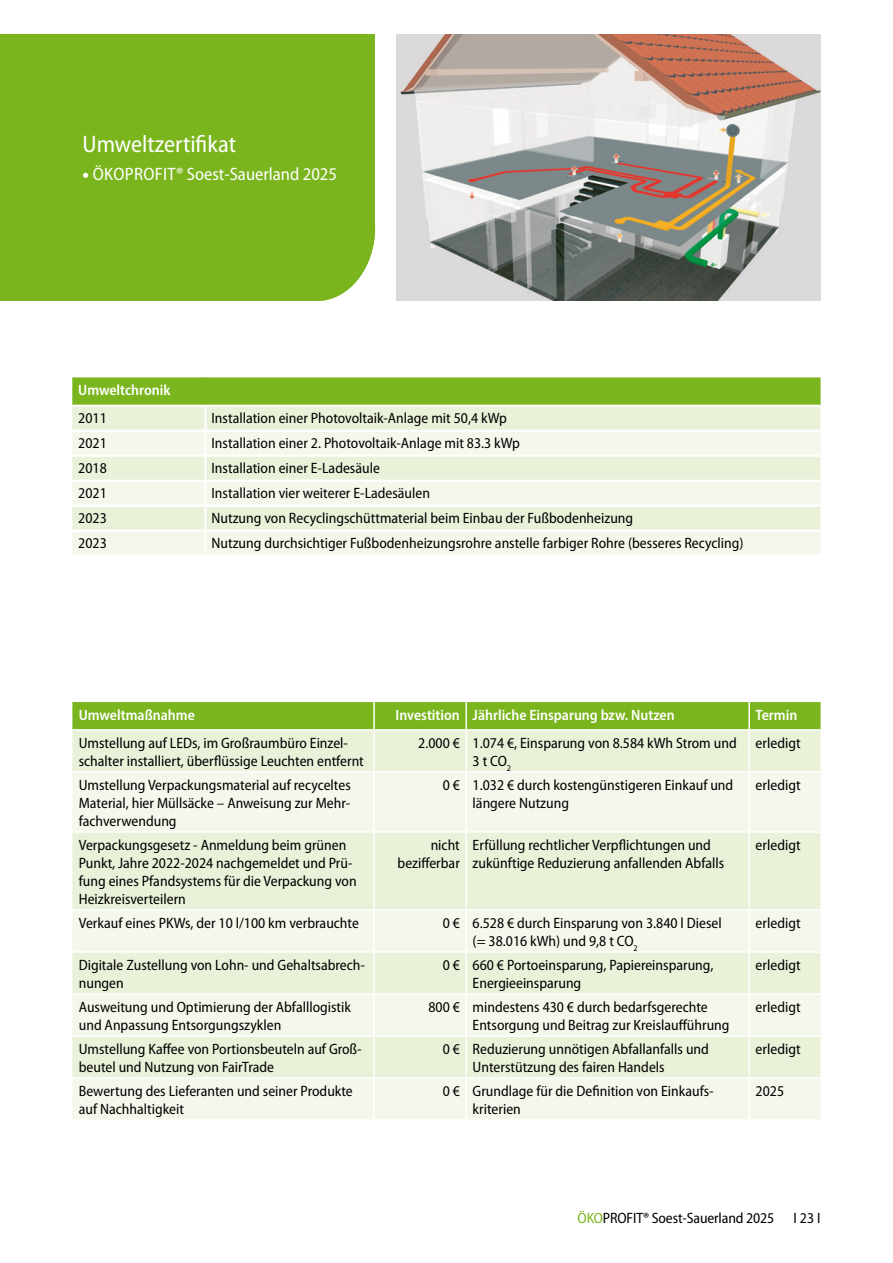
<style>
.page{position:relative;width:893px;height:1263px;background:#fff}
.page>*{position:absolute;margin:0;border:0;box-sizing:border-box;transform-origin:0 0}
.t1{font:semi-condensed 24px "Myriad Pro";color:#fff}
.t2{font:semi-condensed 18px "Myriad Pro";color:#fff}
.t3{font:semi-condensed 15px/18px "Myriad Pro";color:#000}
.t4{font:600 semi-condensed 15px "Myriad Pro";color:#fff}
.s1{font-weight:900;font-stretch:normal}
.s2{color:#7ab51d}
</style>
<div class="page">
<div style="left:258px;top:154px;width:117px;height:147px;background:#7ab51d;border-radius:50%"></div>
<div style="left:0;top:0;width:317px;height:301px;background:#7ab51d"></div>
<div style="left:57px;top:0;width:318px;height:232px;background:#7ab51d"></div>
<img style="left:397px;top:34px;width:424px;height:267px">
<div style="left:72px;top:702px;width:749px;height:27px;background:#7ab51d"></div>
<div style="left:72px;top:731px;width:749px;height:40px;background:#e9f1d9"></div>
<svg style="left:72px;top:773px;width:749px;height:346px;background:#eef4e3"></svg>
<hr style="left:373px;top:702px;width:2px;height:27px;background:#fff">
<hr style="left:465px;top:702px;width:2px;height:27px;background:#fff">
<hr style="left:748px;top:702px;width:2px;height:27px;background:#fff">
<hr style="left:465px;top:731px;width:2px;height:40px;background:#fff">
<hr style="left:748px;top:731px;width:2px;height:40px;background:#fff">
<hr style="left:465px;top:773px;width:2px;height:58px;background:#fff">
<hr style="left:748px;top:773px;width:2px;height:58px;background:#fff">
<hr style="left:373px;top:831px;width:93px;height:2px;background:#fff">
<hr style="left:466px;top:831px;width:283px;height:2px;background:#fff">
<hr style="left:465px;top:833px;width:2px;height:76px;background:#fff">
<hr style="left:749px;top:831px;width:72px;height:2px;background:#fff">
<hr style="left:748px;top:833px;width:2px;height:76px;background:#fff">
<hr style="left:374px;top:909px;width:92px;height:2px;background:#fff">
<hr style="left:466px;top:909px;width:283px;height:2px;background:#fff">
<hr style="left:465px;top:911px;width:2px;height:40px;background:#fff">
<hr style="left:749px;top:909px;width:72px;height:2px;background:#fff">
<hr style="left:748px;top:911px;width:2px;height:40px;background:#fff">
<hr style="left:374px;top:951px;width:92px;height:2px;background:#fff">
<hr style="left:466px;top:951px;width:283px;height:2px;background:#fff">
<hr style="left:465px;top:953px;width:2px;height:40px;background:#fff">
<hr style="left:749px;top:951px;width:72px;height:2px;background:#fff">
<hr style="left:748px;top:953px;width:2px;height:40px;background:#fff">
<hr style="left:374px;top:993px;width:92px;height:2px;background:#fff">
<hr style="left:466px;top:993px;width:283px;height:2px;background:#fff">
<hr style="left:465px;top:995px;width:2px;height:40px;background:#fff">
<hr style="left:749px;top:993px;width:72px;height:2px;background:#fff">
<hr style="left:748px;top:995px;width:2px;height:40px;background:#fff">
<hr style="left:374px;top:1035px;width:92px;height:2px;background:#fff">
<hr style="left:466px;top:1035px;width:283px;height:2px;background:#fff">
<hr style="left:465px;top:1037px;width:2px;height:40px;background:#fff">
<hr style="left:749px;top:1035px;width:72px;height:2px;background:#fff">
<hr style="left:748px;top:1037px;width:2px;height:40px;background:#fff">
<hr style="left:374px;top:1077px;width:92px;height:2px;background:#fff">
<hr style="left:466px;top:1077px;width:283px;height:2px;background:#fff">
<hr style="left:465px;top:1079px;width:2px;height:40px;background:#fff">
<hr style="left:749px;top:1077px;width:72px;height:2px;background:#fff">
<hr style="left:748px;top:1079px;width:2px;height:40px;background:#fff">
<hr style="left:72px;top:909px;width:302px;height:2px;background:#fff">
<hr style="left:72px;top:951px;width:302px;height:2px;background:#fff">
<hr style="left:72px;top:993px;width:302px;height:2px;background:#fff">
<hr style="left:72px;top:1035px;width:302px;height:2px;background:#fff">
<hr style="left:72px;top:1077px;width:302px;height:2px;background:#fff">
<hr style="left:72px;top:831px;width:301px;height:2px;background:#fff">
<hr style="left:373px;top:731px;width:2px;height:40px;background:#fff">
<hr style="left:373px;top:773px;width:2px;height:58px;background:#fff">
<hr style="left:373px;top:833px;width:2px;height:76px;background:#fff">
<hr style="left:373px;top:911px;width:2px;height:40px;background:#fff">
<hr style="left:373px;top:953px;width:2px;height:40px;background:#fff">
<hr style="left:373px;top:995px;width:2px;height:40px;background:#fff">
<hr style="left:373px;top:1037px;width:2px;height:40px;background:#fff">
<hr style="left:373px;top:1079px;width:2px;height:40px;background:#fff">
<svg style="left:72px;top:377px;width:749px;height:28px;background:#7db723"></svg>
<div style="left:72px;top:407px;width:749px;height:23px;background:#e9f1d9"></div>
<svg style="left:72px;top:432px;width:749px;height:123px;background:#eff5e4"></svg>
<hr style="left:204px;top:407px;width:2px;height:23px;background:#fff">
<hr style="left:204px;top:432px;width:2px;height:23px;background:#fff">
<hr style="left:72px;top:455px;width:133px;height:2px;background:#fff">
<hr style="left:205px;top:455px;width:616px;height:2px;background:#fff">
<hr style="left:204px;top:457px;width:2px;height:23px;background:#fff">
<hr style="left:72px;top:480px;width:133px;height:2px;background:#fff">
<hr style="left:205px;top:480px;width:616px;height:2px;background:#fff">
<hr style="left:204px;top:482px;width:2px;height:23px;background:#fff">
<hr style="left:72px;top:505px;width:133px;height:2px;background:#fff">
<hr style="left:205px;top:505px;width:616px;height:2px;background:#fff">
<hr style="left:204px;top:507px;width:2px;height:23px;background:#fff">
<hr style="left:72px;top:530px;width:133px;height:2px;background:#fff">
<hr style="left:205px;top:530px;width:616px;height:2px;background:#fff">
<hr style="left:204px;top:532px;width:2px;height:23px;background:#fff">
<hr style="left:204px;top:377px;width:2px;height:28px;background:#7ab51d">
<div style="left:0;top:0;width:893px;height:34px;background:#fff"></div>
<h1 class="t1" style="left:83px;top:123px;width:155px">Umweltzertifikat</h1>
<p class="t2" style="left:83px;top:157px;width:256px"><span class="s1">•</span> ÖKOPROFIT® Soest-Sauerland 2025</p>
<p class="t1" style="left:83px;top:129px;width:155px">Umweltzertifikat</p>
<p class="t2" style="left:83px;top:163px;width:256px"><span class="s1">•</span> ÖKOPROFIT® Soest-Sauerland 2025</p>
<p class="t4" style="left:78px;top:380px;width:94px">Umweltchronik</p>
<p class="t3" style="left:78px;top:409px;width:30px">2011</p>
<p class="t3" style="left:211px;top:409px;width:297px">Installation einer Photovoltaik-Anlage mit 50,4 kWp</p>
<p class="t3" style="left:78px;top:434px;width:30px">2021</p>
<p class="t3" style="left:211px;top:434px;width:310px">Installation einer 2. Photovoltaik-Anlage mit 83.3 kWp</p>
<p class="t3" style="left:78px;top:459px;width:30px">2018</p>
<p class="t3" style="left:211px;top:459px;width:170px">Installation einer E-Ladesäule</p>
<p class="t3" style="left:78px;top:484px;width:30px">2021</p>
<p class="t3" style="left:211px;top:484px;width:220px">Installation vier weiterer E-Ladesäulen</p>
<p class="t3" style="left:78px;top:509px;width:30px">2023</p>
<p class="t3" style="left:211px;top:509px;width:423px">Nutzung von Recyclingschüttmaterial beim Einbau der Fußbodenheizung</p>
<p class="t3" style="left:78px;top:534px;width:30px">2023</p>
<p class="t3" style="left:211px;top:534px;width:534px">Nutzung durchsichtiger Fußbodenheizungsrohre anstelle farbiger Rohre (besseres Recycling)</p>
<p class="t4" style="left:79px;top:705px;width:118px">Umweltmaßnahme</p>
<p class="t4" style="left:396px;top:705px;width:66px">Investition</p>
<p class="t4" style="left:473px;top:705px;width:204px">Jährliche Einsparung bzw. Nutzen</p>
<p class="t4" style="left:756px;top:705px;width:43px">Termin</p>
<p class="t3" style="left:79px;top:733px;width:287px">Umstellung auf LEDs, im Großraumbüro Einzel&shy;schalter installiert, überflüssige Leuchten entfernt</p>
<p class="t3" style="left:418px;top:733px;width:43px">2.000 €</p>
<p class="t3" style="left:473px;top:733px;width:266px">1.074 €, Einsparung von 8.584 kWh Strom und<br>3 t CO<sub>2</sub></p>
<p class="t3" style="left:756px;top:733px;width:47px">erledigt</p>
<p class="t3" style="left:79px;top:775px;width:274px;text-align:justify">Umstellung Verpackungsmaterial auf recyceltes Material, hier Müllsäcke – Anweisung zur Mehr&shy;fachverwendung</p>
<p class="t3" style="left:443px;top:775px;width:19px">0 €</p>
<p class="t3" style="left:473px;top:775px;width:262px">1.032 € durch kostengünstigeren Einkauf und längere Nutzung</p>
<p class="t3" style="left:756px;top:775px;width:47px">erledigt</p>
<p class="t3" style="left:79px;top:835px;width:279px">Verpackungsgesetz - Anmeldung beim grünen Punkt, Jahre 2022-2024 nachgemeldet und Prü&shy;fung eines Pfandsystems für die Verpackung von Heizkreisverteilern</p>
<p class="t3" style="left:398px;top:835px;width:64px;text-align:right">nicht bezifferbar</p>
<p class="t3" style="left:473px;top:835px;width:253px">Erfüllung rechtlicher Verpflichtungen und zukünftige Reduzierung anfallenden Abfalls</p>
<p class="t3" style="left:756px;top:835px;width:47px">erledigt</p>
<p class="t3" style="left:79px;top:913px;width:282px">Verkauf eines PKWs, der 10 l/100 km verbrauchte</p>
<p class="t3" style="left:443px;top:913px;width:19px">0 €</p>
<p class="t3" style="left:473px;top:913px;width:251px">6.528 € durch Einsparung von 3.840 l Diesel (= 38.016 kWh) und 9,8 t CO<sub>2</sub></p>
<p class="t3" style="left:756px;top:913px;width:47px">erledigt</p>
<p class="t3" style="left:79px;top:955px;width:288px">Digitale Zustellung von Lohn- und Gehaltsabrech&shy;nungen</p>
<p class="t3" style="left:443px;top:955px;width:19px">0 €</p>
<p class="t3" style="left:473px;top:955px;width:242px">660 € Portoeinsparung, Papiereinsparung,<br>Energieeinsparung</p>
<p class="t3" style="left:756px;top:955px;width:47px">erledigt</p>
<p class="t3" style="left:79px;top:997px;width:274px">Ausweitung und Optimierung der Abfalllogistik und Anpassung Entsorgungszyklen</p>
<p class="t3" style="left:428px;top:997px;width:33px">800 €</p>
<p class="t3" style="left:473px;top:997px;width:258px">mindestens 430 € durch bedarfsgerechte<br>Entsorgung und Beitrag zur Kreislaufführung</p>
<p class="t3" style="left:756px;top:997px;width:47px">erledigt</p>
<p class="t3" style="left:79px;top:1039px;width:284px">Umstellung Kaffee von Portionsbeuteln auf Groß&shy;beutel und Nutzung von FairTrade</p>
<p class="t3" style="left:443px;top:1039px;width:19px">0 €</p>
<p class="t3" style="left:473px;top:1039px;width:238px">Reduzierung unnötigen Abfallanfalls und<br>Unterstützung des fairen Handels</p>
<p class="t3" style="left:756px;top:1039px;width:47px">erledigt</p>
<p class="t3" style="left:79px;top:1081px;width:276px">Bewertung des Lieferanten und seiner Produkte auf Nachhaltigkeit</p>
<p class="t3" style="left:443px;top:1081px;width:19px">0 €</p>
<p class="t3" style="left:473px;top:1081px;width:243px">Grundlage für die Definition von Einkaufs&shy;kriterien</p>
<p class="t3" style="left:756px;top:1081px;width:30px">2025</p>
<p class="t3" style="left:578px;top:1209px;width:198px"><span class="s2">ÖKO</span>PROFIT® Soest-Sauerland 2025</p>
<p class="t3" style="left:794px;top:1209px;width:28px">I 23 I</p>
</div>
